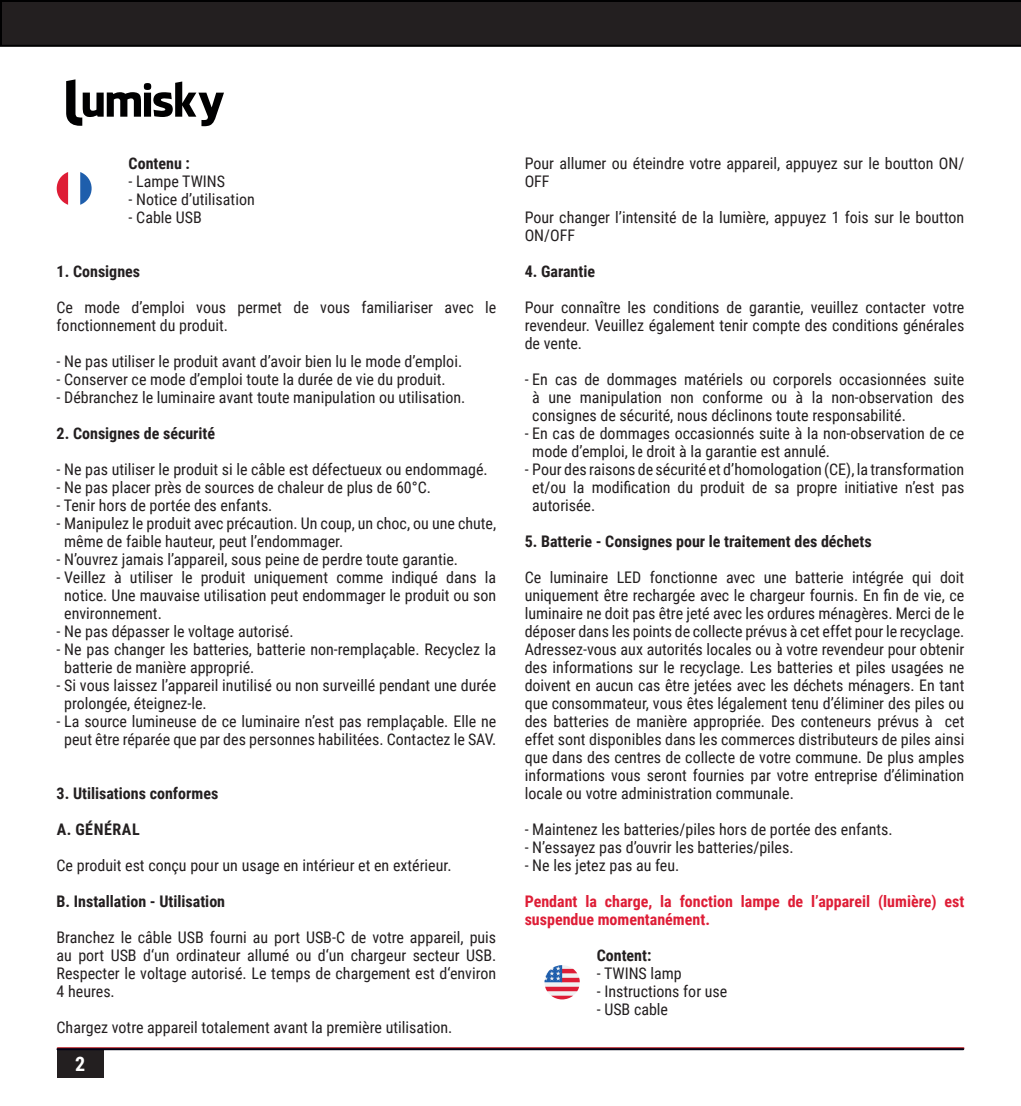
<style>
.page{position:relative;width:1021px;height:1106px;background:#fff}
.page>*{position:absolute;margin:0;border:0;box-sizing:border-box;transform-origin:0 0}
.t1{font:700 20px "Roboto Condensed";color:#fff}
.t2{font:16px/18px "Roboto Condensed";color:#231f20}
.t3{font:700 16px "Roboto Condensed";color:#231f20}
.t4{font:700 16px/18px "Roboto Condensed";color:#de1d36}
.t5{font:700 16px "Roboto Condensed";letter-spacing:.035em;color:#231f20}
</style>
<div class="page">
<div style="left:57px;top:1049px;width:46px;height:28px;background:#231f20"></div>
<hr style="left:58px;top:1047px;width:905px;height:2px;background:#ba1f24">
<svg style="left:57px;top:172px;width:11px;height:33px"></svg>
<svg style="left:80px;top:172px;width:12px;height:33px"></svg>
<svg style="left:544px;top:965px;width:35px;height:34px"></svg>
<svg style="left:66px;top:79px;width:158px;height:47px"></svg>
<svg style="left:0;top:0;width:1020px;height:47px;background:#201d1e"></svg>
<hr style="left:57px;top:1048px;width:906px;height:2px;background:#000115">
<p class="t3" style="left:129px;top:152px;width:63px">Contenu :</p>
<p class="t2" style="left:129px;top:171px;width:98px">- Lampe TWINS</p>
<p class="t2" style="left:129px;top:189px;width:128px">- Notice d’utilisation</p>
<p class="t2" style="left:129px;top:207px;width:75px">- Cable USB</p>
<p class="t3" style="left:57px;top:260px;width:85px">1. Consignes</p>
<p class="t2" style="left:57px;top:297px;width:441px">Ce mode d’emploi vous permet de vous familiariser avec le fonctionnement du produit.</p>
<p class="t2" style="left:57px;top:351px;width:407px">- Ne pas utiliser le produit avant d’avoir bien lu le mode d’emploi.</p>
<p class="t2" style="left:57px;top:369px;width:391px">- Conserver ce mode d’emploi toute la durée de vie du produit.</p>
<p class="t2" style="left:57px;top:387px;width:410px">- Débranchez le luminaire avant toute manipulation ou utilisation.</p>
<p class="t3" style="left:57px;top:422px;width:160px">2. Consignes de sécurité</p>
<p class="t2" style="left:57px;top:459px;width:432px">- Ne pas utiliser le produit si le câble est défectueux ou endommagé.</p>
<p class="t2" style="left:57px;top:477px;width:376px">- Ne pas placer près de sources de chaleur de plus de 60°C.</p>
<p class="t2" style="left:57px;top:495px;width:217px">- Tenir hors de portée des enfants.</p>
<p class="t2" style="left:64px;top:513px;width:433px;text-indent:-8px">- Manipulez le produit avec précaution. Un coup, un choc, ou une chute, même de faible hauteur, peut l’endommager.</p>
<p class="t2" style="left:57px;top:549px;width:403px">- N’ouvrez jamais l’appareil, sous peine de perdre toute garantie.</p>
<p class="t2" style="left:64px;top:567px;width:433px;text-align:justify;text-indent:-8px">- Veillez à utiliser le produit uniquement comme indiqué dans la notice. Une mauvaise utilisation peut endommager le produit ou son environnement.</p>
<p class="t2" style="left:57px;top:621px;width:238px">- Ne pas dépasser le voltage autorisé.</p>
<p class="t2" style="left:64px;top:639px;width:433px;text-indent:-8px">- Ne pas changer les batteries, batterie non-remplaçable. Recyclez la batterie de manière approprié.</p>
<p class="t2" style="left:64px;top:675px;width:433px;text-indent:-8px">- Si vous laissez l’appareil inutilisé ou non surveillé pendant une durée prolongée, éteignez-le.</p>
<p class="t2" style="left:57px;top:711px;width:441px;text-align:center">- La source lumineuse de ce luminaire n’est pas remplaçable. Elle ne peut être réparée que par des personnes habilitées. Contactez le SAV.</p>
<p class="t3" style="left:57px;top:782px;width:163px">3. Utilisations conformes</p>
<p class="t5" style="left:57px;top:818px;width:84px">A. GÉNÉRAL</p>
<p class="t2" style="left:57px;top:855px;width:396px">Ce produit est conçu pour un usage en intérieur et en extérieur.</p>
<p class="t3" style="left:57px;top:890px;width:170px">B. Installation - Utilisation</p>
<p class="t2" style="left:57px;top:927px;width:441px;text-align:justify">Branchez le câble USB fourni au port USB-C de votre appareil, puis au port USB d‘un ordinateur allumé ou d‘un chargeur secteur USB.<br>Respecter le voltage autorisé. Le temps de chargement est d‘environ 4 heures.</p>
<p class="t2" style="left:57px;top:1017px;width:397px">Chargez votre appareil totalement avant la première utilisation.</p>
<p class="t1" style="left:75px;top:1049px;width:12px">2</p>
<p class="t2" style="left:524px;top:153px;width:441px">Pour allumer ou éteindre votre appareil, appuyez sur le boutton ON/<br>OFF</p>
<p class="t2" style="left:524px;top:207px;width:441px">Pour changer l’intensité de la lumière, appuyez 1 fois sur le boutton<br>ON/OFF</p>
<p class="t3" style="left:524px;top:260px;width:72px">4. Garantie</p>
<p class="t2" style="left:524px;top:297px;width:441px;text-align:justify">Pour connaître les conditions de garantie, veuillez contacter votre revendeur. Veuillez également tenir compte des conditions générales de vente.</p>
<p class="t2" style="left:532px;top:369px;width:433px;text-align:justify;text-indent:-8px">- En cas de dommages matériels ou corporels occasionnées suite à une manipulation non conforme ou à la non-observation des consignes de sécurité, nous déclinons toute responsabilité.</p>
<p class="t2" style="left:532px;top:423px;width:433px;text-indent:-8px">- En cas de dommages occasionnés suite à la non-observation de ce mode d’emploi, le droit à la garantie est annulé.</p>
<p class="t2" style="left:532px;top:459px;width:433px;text-align:justify;text-indent:-8px">- Pour des raisons de sécurité et d’homologation (CE), la transformation et/ou la modification du produit de sa propre initiative n’est pas autorisée.</p>
<p class="t3" style="left:524px;top:530px;width:348px">5. Batterie - Consignes pour le traitement des déchets</p>
<p class="t2" style="left:524px;top:567px;width:441px;text-align:justify">Ce luminaire LED fonctionne avec une batterie intégrée qui doit uniquement être rechargée avec le chargeur fournis. En fin de vie, ce luminaire ne doit pas être jeté avec les ordures ménagères. Merci de le déposer dans les points de collecte prévus à cet effet pour le recyclage.<br>Adressez-vous aux autorités locales ou à votre revendeur pour obtenir des informations sur le recyclage. Les batteries et piles usagées ne doivent en aucun cas être jetées avec les déchets ménagers. En tant que consommateur, vous êtes légalement tenu d’éliminer des piles ou des batteries de manière appropriée. Des conteneurs prévus à cet effet sont disponibles dans les commerces distributeurs de piles ainsi que dans des centres de collecte de votre commune. De plus amples informations vous seront fournies par votre entreprise d’élimination locale ou votre administration communale.</p>
<p class="t2" style="left:524px;top:819px;width:369px">- Maintenez les batteries/piles hors de portée des enfants.</p>
<p class="t2" style="left:524px;top:837px;width:270px">- N’essayez pas d’ouvrir les batteries/piles.</p>
<p class="t2" style="left:524px;top:855px;width:156px">- Ne les jetez pas au feu.</p>
<p class="t4" style="left:524px;top:891px;width:441px">Pendant la charge, la fonction lampe de l’appareil (lumière) est suspendue momentanément.</p>
<p class="t3" style="left:596px;top:944px;width:56px">Content:</p>
<p class="t2" style="left:596px;top:963px;width:87px">- TWINS lamp</p>
<p class="t2" style="left:596px;top:981px;width:132px">- Instructions for use</p>
<p class="t2" style="left:596px;top:999px;width:73px">- USB cable</p>
</div>
